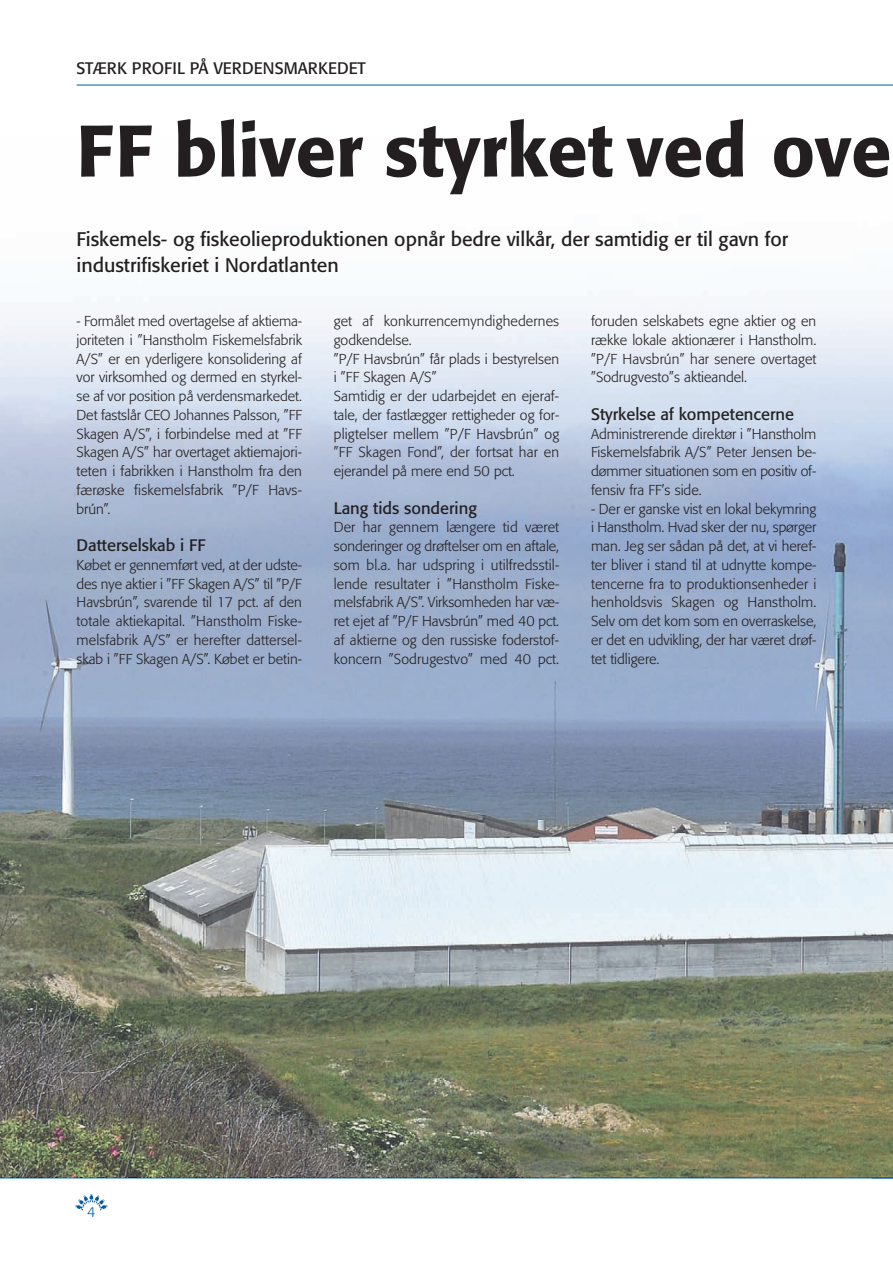
<style>
.page{position:relative;width:893px;height:1263px;background:#fff}
.page>*{position:absolute;margin:0;border:0;box-sizing:border-box;transform-origin:0 0}
.t1{font:500 72px "Formata";color:#231f20}
.t2{font:19.5px/25.5px "Formata";color:#231f20}
.t3{font:16.5px "Formata";color:#231f20}
.t4{font:300 14.25px/18.8px "Formata";letter-spacing:.005em;color:#231f20;text-align:justify}
.t5{font:300 14.25px "Formata";color:#015aaa}
</style>
<div class="page">
<img style="left:0;top:302px;width:893px;height:876px">
<hr style="left:77px;top:85px;width:816px;height:1px;background:#015aaa">
<svg style="left:75px;top:1194px;width:32px;height:16px"></svg>
<svg style="left:872px;top:1177px;width:21px;height:1px"></svg>
<p class="t3" style="left:77px;top:62px;width:291px">STÆRK PROFIL PÅ VERDENSMARKEDET</p>
<h1 class="t1" style="left:77px;top:120px;width:816px">FF bliver styrket ved ove</h1>
<h2 class="t2" style="left:77px;top:228px;width:713px">Fiskemels- og fiskeolieproduktionen opnår bedre vilkår, der samtidig er til gavn for industrifiskeriet i Nordatlanten</h2>
<p class="t4" style="left:77px;top:313px;width:227px">- Formålet med overtagelse af aktiema&shy;joriteten i ”Hanstholm Fiskemelsfabrik A/S” er en yderligere konsolidering af vor virksomhed og dermed en styrkel - se af vor position på verdensmarkedet.<br>Det fastslår CEO Johannes Palsson, ”FF Skagen A/S”, i forbindelse med at ”FF Skagen A/S” har overtaget aktiemajori&shy;teten i fabrikken i Hanstholm fra den færøske fiskemelsfabrik ”P/F Havs&shy;brún”.</p>
<p class="t3" style="left:77px;top:538px;width:130px">Datterselskab i FF</p>
<p class="t4" style="left:77px;top:556px;width:227px">Købet er gennemført ved, at der udste&shy;des nye aktier i ”FF Skagen A/S” til ”P/F Havsbrún”, svarende til 17 pct. af den totale aktiekapital. ”Hanstholm Fiske&shy;melsfabrik A/S” er herefter dattersel&shy;skab i ”FF Skagen A/S”. Købet er betin-</p>
<p class="t4" style="left:334px;top:313px;width:227px;text-align:left">get af konkurrencemyndighedernes godkendelse.<br>”P/F Havsbrún” får plads i bestyrelsen i ”FF Skagen A/S”<br>Samtidig er der udarbejdet en ejeraf&shy;tale, der fastlægger rettigheder og for&shy;pligtelser mellem ”P/F Havsbrún” og ”FF Skagen Fond”, der fortsat har en ejerandel på mere end 50 pct.</p>
<p class="t3" style="left:334px;top:501px;width:145px">Lang tids sondering</p>
<p class="t4" style="left:334px;top:519px;width:227px">Der har gennem længere tid været sonderinger og drøftelser om en aftale, som bl.a. har udspring i utilfredsstil&shy;lende resultater i ”Hanstholm Fiske&shy;melsfabrik A/S”. Virksomheden har væ - ret ejet af ”P/F Havsbrún” med 40 pct. af aktierne og den russiske foderstof&shy;koncern ”Sodrugestvo” med 40 pct.</p>
<p class="t4" style="left:591px;top:313px;width:227px">foruden selskabets egne aktier og en række lokale aktionærer i Hanstholm. ”P/F Havsbrún” har senere overtaget ”Sodrugvesto”s aktieandel.</p>
<p class="t3" style="left:591px;top:407px;width:204px">Styrkelse af kompetencerne</p>
<p class="t4" style="left:591px;top:425px;width:227px">Administrerende direktør i ”Hanstholm Fiskemelsfabrik A/S” Peter Jensen be&shy;dømmer situationen som en positiv of&shy;fensiv fra FF’s side.</p>
<p class="t4" style="left:591px;top:500px;width:227px">- Der er ganske vist en lokal bekymring i Hanstholm. Hvad sker der nu, spørger man. Jeg ser sådan på det, at vi heref&shy;ter bliver i stand til at udnytte kompe&shy;tencerne fra to produktionsenheder i henholdsvis Skagen og Hanstholm.<br>Selv om det kom som en overraskelse, er det en udvikling, der har været drøf&shy;tet tidligere.</p>
<p class="t5" style="left:87px;top:1206px;width:10px">4</p>
</div>
